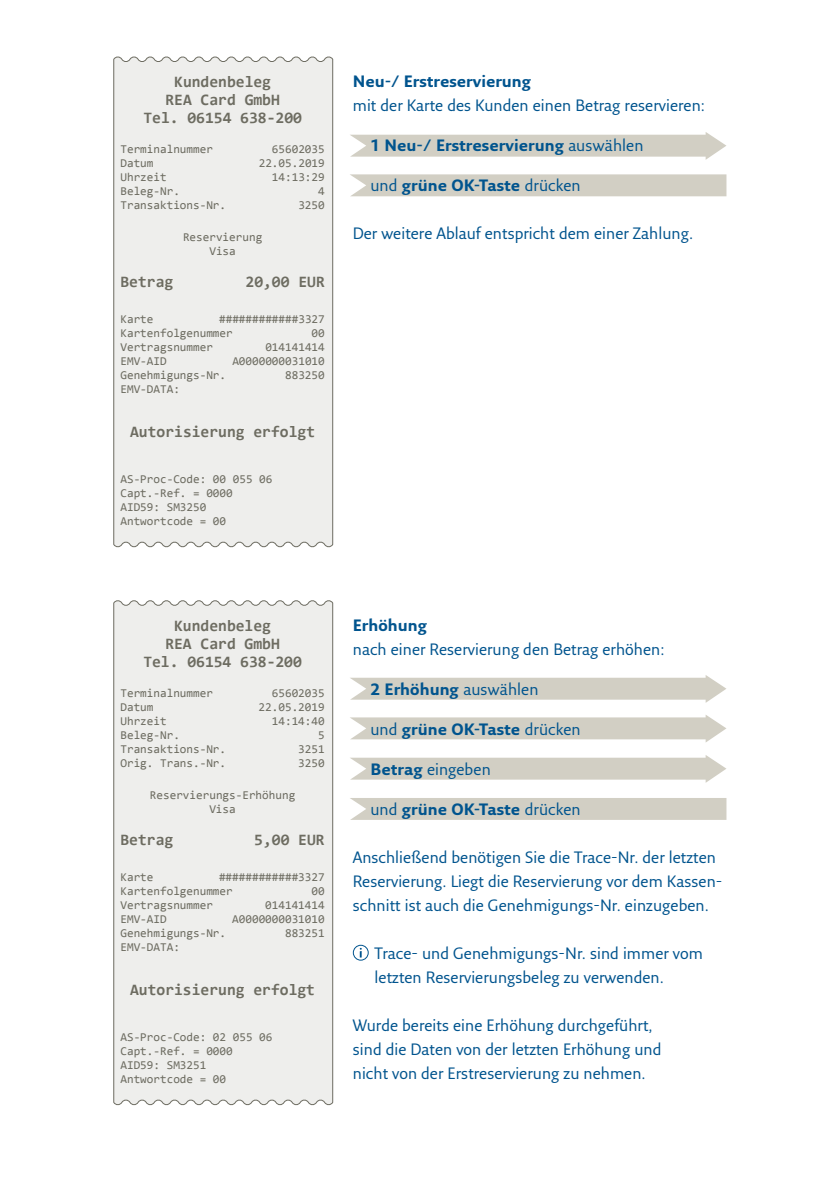
<style>
.page{position:relative;width:840px;height:1191px;background:#fff}
.page>*{position:absolute;margin:0;border:0;box-sizing:border-box;transform-origin:0 0}
.Absatzformat_1{font:16px/24px "Fresco Sans Plus Pro";color:#00548e}
.BON_Schrift{font:700 16px "Consolas";color:#6d6c61}
.Fließtext{font:700 16px "Fresco Sans Plus Pro";color:#00548e}
.Absatzformat_1-2{font:700 16px "Fresco Sans Plus Pro";color:#00548e}
.Fließtext-2{font:16px "Fresco Sans Plus Pro";color:#00548e}
.BON_Schrift-2{font:700 16px "Fresco Sans Plus Pro";color:#00548e}
.BON_Schrift-3{font:12px "Consolas";color:#6d6c61}
.s1{font-weight:400}
.s2{font-weight:700}
</style>
<div class="page">
<svg style="left:350px;top:132px;width:376px;height:28px"></svg>
<div style="left:350px;top:174px;width:376px;height:22px;background:#d2cfc4"></div>
<svg style="left:350px;top:675px;width:376px;height:28px"></svg>
<svg style="left:350px;top:715px;width:376px;height:27px"></svg>
<svg style="left:350px;top:755px;width:376px;height:28px"></svg>
<div style="left:350px;top:798px;width:376px;height:22px;background:#d2cfc4"></div>
<svg style="left:359px;top:948px;width:2px;height:9px"></svg>
<div style="left:352px;top:944px;width:16px;height:16px;border:1px solid #00548e;border-radius:50%"></div>
<div style="left:113px;top:56px;width:220px;height:492px;background:#eeeeec"></div>
<div style="left:113px;top:600px;width:220px;height:506px;background:#eeeeec"></div>
<p class="BON_Schrift" style="left:174px;top:71px;width:98px">Kundenbeleg</p>
<p class="BON_Schrift" style="left:165px;top:89px;width:116px">REA Card GmbH</p>
<p class="BON_Schrift" style="left:143px;top:107px;width:160px">Tel. 06154 638-200</p>
<p class="BON_Schrift-3" style="left:120px;top:141px;width:94px">Terminalnummer</p>
<p class="BON_Schrift-3" style="left:272px;top:141px;width:54px">65602035</p>
<p class="BON_Schrift-3" style="left:120px;top:155px;width:35px">Datum</p>
<p class="BON_Schrift-3" style="left:258px;top:155px;width:68px">22.05.2019</p>
<p class="BON_Schrift-3" style="left:120px;top:169px;width:48px">Uhrzeit</p>
<p class="BON_Schrift-3" style="left:272px;top:169px;width:54px">14:13:29</p>
<p class="BON_Schrift-3" style="left:120px;top:183px;width:61px">Beleg-Nr.</p>
<p class="BON_Schrift-3" style="left:318px;top:183px;width:8px">4</p>
<p class="BON_Schrift-3" style="left:120px;top:197px;width:107px">Transaktions-Nr.</p>
<p class="BON_Schrift-3" style="left:298px;top:197px;width:28px">3250</p>
<p class="BON_Schrift-3" style="left:183px;top:229px;width:81px">Reservierung</p>
<p class="BON_Schrift-3" style="left:209px;top:243px;width:28px">Visa</p>
<p class="BON_Schrift" style="left:120px;top:271px;width:54px">Betrag</p>
<p class="BON_Schrift" style="left:245px;top:271px;width:81px">20,00 EUR</p>
<p class="BON_Schrift-3" style="left:120px;top:311px;width:35px">Karte</p>
<p class="BON_Schrift-3" style="left:219px;top:311px;width:107px">############3327</p>
<p class="BON_Schrift-3" style="left:120px;top:325px;width:114px">Kartenfolgenummer</p>
<p class="BON_Schrift-3" style="left:311px;top:325px;width:15px">00</p>
<p class="BON_Schrift-3" style="left:120px;top:339px;width:94px">Vertragsnummer</p>
<p class="BON_Schrift-3" style="left:265px;top:339px;width:61px">014141414</p>
<p class="BON_Schrift-3" style="left:120px;top:353px;width:48px">EMV-AID</p>
<p class="BON_Schrift-3" style="left:232px;top:353px;width:94px">A0000000031010</p>
<p class="BON_Schrift-3" style="left:120px;top:367px;width:107px">Genehmigungs-Nr.</p>
<p class="BON_Schrift-3" style="left:285px;top:367px;width:41px">883250</p>
<p class="BON_Schrift-3" style="left:120px;top:381px;width:61px">EMV-DATA:</p>
<p class="BON_Schrift" style="left:130px;top:421px;width:186px">Autorisierung erfolgt</p>
<p class="BON_Schrift-3" style="left:120px;top:471px;width:153px">AS-Proc-Code: 00 055 06</p>
<p class="BON_Schrift-3" style="left:120px;top:485px;width:114px">Capt.-Ref. = 0000</p>
<p class="BON_Schrift-3" style="left:120px;top:499px;width:87px">AID59: SM3250</p>
<p class="BON_Schrift-3" style="left:120px;top:513px;width:107px">Antwortcode = 00</p>
<p class="Absatzformat_1-2" style="left:352px;top:71px;width:180px">Neu-/ Erstreservierung</p>
<p class="Absatzformat_1" style="left:352px;top:93px;width:353px">mit der Karte des Kunden einen Betrag reservieren:</p>
<p class="Fließtext" style="left:370px;top:135px;width:274px">1 Neu-/ Erstreservierung <span class="s1">auswählen</span></p>
<p class="Fließtext" style="left:370px;top:175px;width:212px"><span class="s1">und</span> grüne OK-Taste <span class="s1">drücken</span></p>
<p class="Absatzformat_1" style="left:352px;top:221px;width:341px">Der weitere Ablauf entspricht dem einer Zahlung.</p>
<p class="BON_Schrift" style="left:174px;top:615px;width:98px">Kundenbeleg</p>
<p class="BON_Schrift" style="left:165px;top:633px;width:116px">REA Card GmbH</p>
<p class="BON_Schrift" style="left:143px;top:651px;width:160px">Tel. 06154 638-200</p>
<p class="BON_Schrift-3" style="left:120px;top:684px;width:94px">Terminalnummer</p>
<p class="BON_Schrift-3" style="left:272px;top:684px;width:54px">65602035</p>
<p class="BON_Schrift-3" style="left:120px;top:698px;width:35px">Datum</p>
<p class="BON_Schrift-3" style="left:258px;top:698px;width:67px">22.05.2019</p>
<p class="BON_Schrift-3" style="left:120px;top:712px;width:48px">Uhrzeit</p>
<p class="BON_Schrift-3" style="left:272px;top:712px;width:54px">14:14:40</p>
<p class="BON_Schrift-3" style="left:120px;top:726px;width:61px">Beleg-Nr.</p>
<p class="BON_Schrift-3" style="left:318px;top:726px;width:8px">5</p>
<p class="BON_Schrift-3" style="left:120px;top:740px;width:107px">Transaktions-Nr.</p>
<p class="BON_Schrift-3" style="left:298px;top:740px;width:28px">3251</p>
<p class="BON_Schrift-3" style="left:120px;top:754px;width:107px">Orig. Trans.-Nr.</p>
<p class="BON_Schrift-3" style="left:298px;top:754px;width:28px">3250</p>
<p class="BON_Schrift-3" style="left:150px;top:786px;width:147px">Reservierungs-Erhöhung</p>
<p class="BON_Schrift-3" style="left:209px;top:800px;width:28px">Visa</p>
<p class="BON_Schrift" style="left:120px;top:829px;width:54px">Betrag</p>
<p class="BON_Schrift" style="left:254px;top:829px;width:72px">5,00 EUR</p>
<p class="BON_Schrift-3" style="left:120px;top:868px;width:35px">Karte</p>
<p class="BON_Schrift-3" style="left:219px;top:868px;width:107px">############3327</p>
<p class="BON_Schrift-3" style="left:120px;top:882px;width:114px">Kartenfolgenummer</p>
<p class="BON_Schrift-3" style="left:311px;top:882px;width:15px">00</p>
<p class="BON_Schrift-3" style="left:120px;top:896px;width:94px">Vertragsnummer</p>
<p class="BON_Schrift-3" style="left:265px;top:896px;width:61px">014141414</p>
<p class="BON_Schrift-3" style="left:120px;top:910px;width:48px">EMV-AID</p>
<p class="BON_Schrift-3" style="left:232px;top:910px;width:94px">A0000000031010</p>
<p class="BON_Schrift-3" style="left:120px;top:924px;width:107px">Genehmigungs-Nr.</p>
<p class="BON_Schrift-3" style="left:285px;top:924px;width:41px">883251</p>
<p class="BON_Schrift-3" style="left:120px;top:938px;width:61px">EMV-DATA:</p>
<p class="BON_Schrift" style="left:130px;top:979px;width:186px">Autorisierung erfolgt</p>
<p class="BON_Schrift-3" style="left:120px;top:1028px;width:153px">AS-Proc-Code: 02 055 06</p>
<p class="BON_Schrift-3" style="left:120px;top:1042px;width:114px">Capt.-Ref. = 0000</p>
<p class="BON_Schrift-3" style="left:120px;top:1056px;width:87px">AID59: SM3251</p>
<p class="BON_Schrift-3" style="left:120px;top:1070px;width:107px">Antwortcode = 00</p>
<p class="BON_Schrift-2" style="left:352px;top:615px;width:76px">Erhöhung</p>
<p class="Absatzformat_1" style="left:352px;top:636px;width:313px">nach einer Reservierung den Betrag erhöhen:</p>
<p class="Fließtext" style="left:370px;top:679px;width:169px">2 Erhöhung <span class="s1">auswählen</span></p>
<p class="Fließtext" style="left:370px;top:719px;width:212px"><span class="s1">und</span> grüne OK-Taste <span class="s1">drücken</span></p>
<p class="Fließtext-2" style="left:370px;top:759px;width:122px"><span class="s2">Betrag</span> eingeben</p>
<p class="Fließtext" style="left:370px;top:799px;width:212px"><span class="s1">und</span> grüne OK-Taste <span class="s1">drücken</span></p>
<p class="Absatzformat_1" style="left:352px;top:844px;width:371px">Anschließend benötigen Sie die Trace-Nr. der letzten<br>Reservierung. Liegt die Reservierung vor dem Kassen&shy;schnitt ist auch die Genehmigungs-Nr. einzugeben.</p>
<p class="Absatzformat_1" style="left:374px;top:940px;width:330px">Trace- und Genehmigungs-Nr. sind immer vom letzten Reservierungsbeleg zu verwenden.</p>
<p class="Absatzformat_1" style="left:352px;top:1012px;width:310px">Wurde bereits eine Erhöhung durchgeführt, sind die Daten von der letzten Erhöhung und nicht von der Erstreservierung zu nehmen.</p>
</div>
